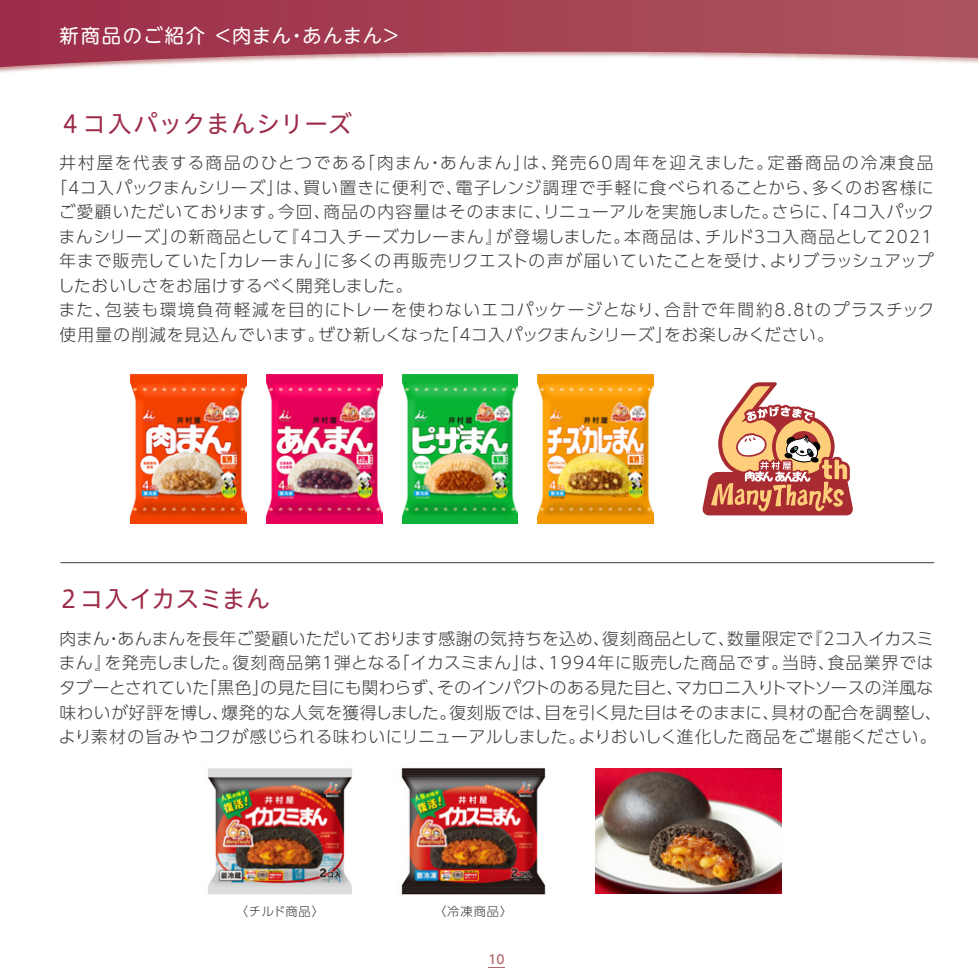
<style>
.page{position:relative;width:978px;height:978px;background:#fff}
.page>*{position:absolute;margin:0;border:0;box-sizing:border-box;transform-origin:0 0}
.t1{font:24.5px "Hiragino UD Sans Std W4";letter-spacing:.005em;color:#9d2c49}
.t2{font:24.5px "Hiragino UD Sans Std W4";letter-spacing:-.025em;color:#9d2c49}
.t3{font:19.25px "UD Shin M Go Pro";letter-spacing:.08em;color:#fff}
.t4{font:300 16.8px/24.7px "UD Shin Go Pro";letter-spacing:.015em;color:#3e3e3f}
.t5{font:300 16.62px "UD Shin Go Pro";letter-spacing:.06em;color:#3e3e3f}
.t6{font:300 16.62px "UD Shin Go Pro";letter-spacing:.09em;color:#3e3e3f}
.t7{font:300 16.62px "UD Shin Go Pro";letter-spacing:.105em;color:#3e3e3f}
.t8{font:300 16.62px "UD Shin Go Pro";letter-spacing:.02em;color:#3e3e3f}
.t9{font:300 12.25px "UD Shin Go Pro";letter-spacing:.08em;color:#3e3e3f}
.t10{font:500 12.25px "UD Shin Go Pro";color:#b5676c}
</style>
<div class="page">
<svg style="left:0;top:0;width:977px;height:67px;background:#b15c6c"></svg>
<hr style="left:60px;top:562px;width:874px;height:1px;background:#3e3e3f">
<img style="left:401px;top:767px;width:145px;height:128px">
<img style="left:208px;top:768px;width:144px;height:127px">
<img style="left:266px;top:374px;width:116px;height:149px">
<img style="left:131px;top:374px;width:115px;height:149px">
<img style="left:402px;top:374px;width:115px;height:149px">
<img style="left:537px;top:374px;width:116px;height:149px">
<svg style="left:702px;top:382px;width:151px;height:133px"></svg>
<img style="left:595px;top:768px;width:186px;height:124px">
<p class="t3" style="left:60px;top:20px;width:343px">新商品のご紹介 ＜肉まん・あんまん＞</p>
<p class="t1" style="left:58px;top:105px;width:295px">４コ入パックまんシリーズ</p>
<p class="t7" style="left:60px;top:149px;width:875px">井村屋を代表する商品のひとつである「肉まん・あんまん」は、発売60周年を迎えました。定番商品の冷凍食品</p>
<p class="t5" style="left:50px;top:174px;width:884px">「４コ入パックまんシリーズ」は、買い置きに便利で、電子レンジ調理で手軽に食べられることから、多くのお客様に</p>
<p class="t5" style="left:59px;top:198px;width:876px">ご愛顧いただいております。今回、商品の内容量はそのままに、リニューアルを実施しました。さらに、「４コ入パック</p>
<p class="t5" style="left:59px;top:223px;width:874px">まんシリーズ」の新商品として『４コ入チーズカレーまん』が登場しました。本商品は、チルド３コ入商品として2021</p>
<p class="t5" style="left:60px;top:247px;width:875px">年まで販売していた「カレーまん」に多くの再販売リクエストの声が届いていたことを受け、よりブラッシュアップ</p>
<p class="t8" style="left:58px;top:272px;width:356px">したおいしさをお届けするべく開発しました。</p>
<p class="t6" style="left:59px;top:296px;width:876px">また、包装も環境負荷軽減を目的にトレーを使わないエコパッケージとなり、合計で年間約8.8tのプラスチック</p>
<p class="t5" style="left:60px;top:321px;width:775px">使用量の削減を見込んでいます。ぜひ新しくなった「４コ入パックまんシリーズ」をお楽しみください。</p>
<p class="t2" style="left:57px;top:580px;width:215px">２コ入イカスミまん</p>
<p class="t4" style="left:59px;top:625px;width:884px">肉まん・あんまんを長年ご愛顧いただいております感謝の気持ちを込め、復刻商品として、数量限定で『2コ入イカスミまん』を発売しました。復刻商品第１弾となる「イカスミまん」は、1994年に販売した商品です。当時、食品業界ではタブーとされていた「黒色」の見た目にも関わらず、そのインパクトのある見た目と、マカロニ入りトマトソースの洋風な味わいが好評を博し、爆発的な人気を獲得しました。復刻版では、目を引く見た目はそのままに、具材の配合を調整し、より素材の旨みやコクが感じられる味わいにリニューアルしました。よりおいしく進化した商品をご堪能ください。</p>
<p class="t9" style="left:236px;top:901px;width:90px">〈チルド商品〉</p>
<p class="t9" style="left:434px;top:901px;width:80px">〈冷凍商品〉</p>
<p class="t10" style="left:488px;top:948px;width:18px">10</p>
</div>
